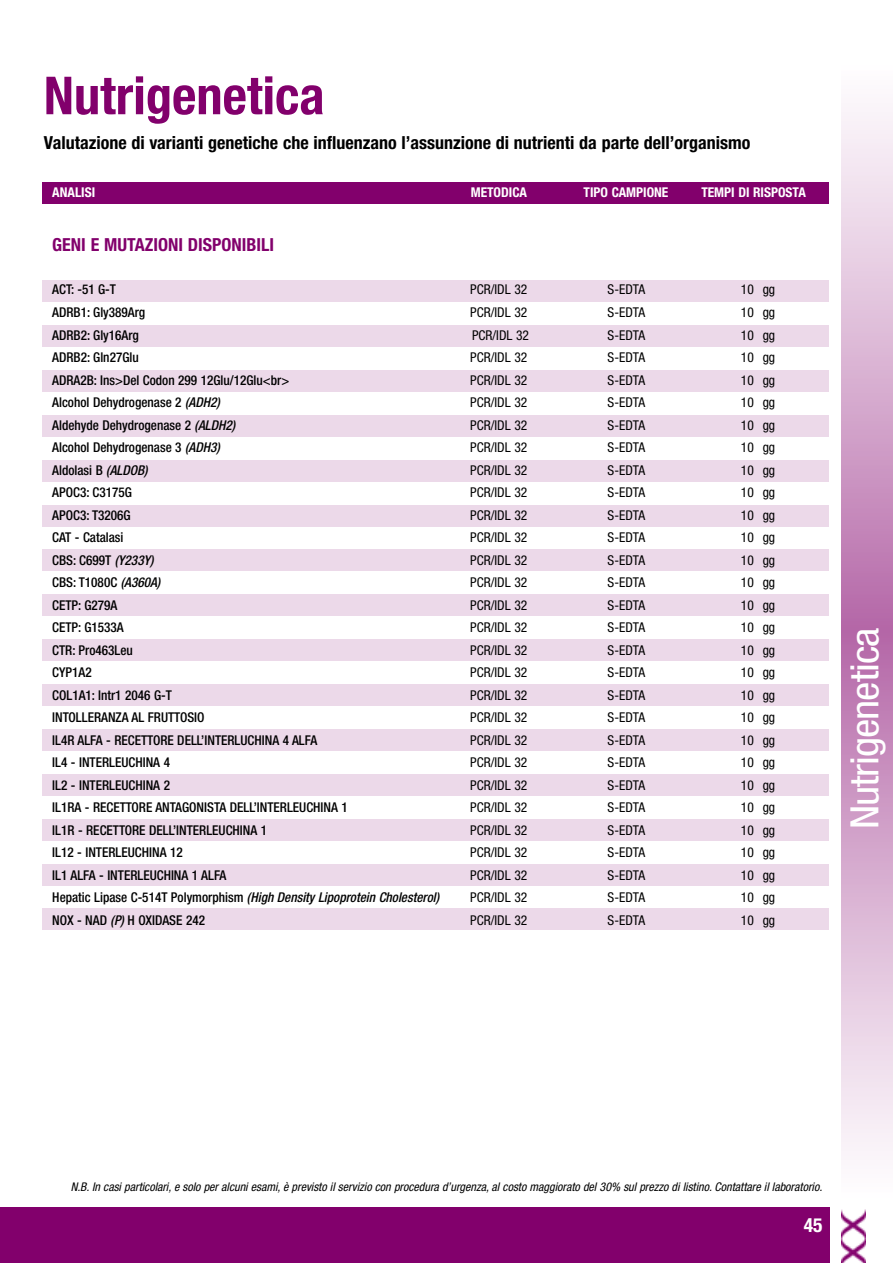
<style>
.page{position:relative;width:893px;height:1263px;background:#fff}
.page>*{position:absolute;margin:0;border:0;box-sizing:border-box;transform-origin:0 0}
.t1{font:700 condensed 52.5px "Helvetica Neue";color:#82006c}
.t2{font:condensed 39.15px "Helvetica Neue LT Std";letter-spacing:-.025em;color:#fff;scale:1.11 1}
.t3{font:700 condensed 19.5px "Helvetica Neue LT Std";color:#fff}
.t4{font:700 condensed 18px "Helvetica Neue LT Std";color:#000}
.t5{font:700 condensed 18px "Helvetica Neue LT Std";color:#82006c}
.t6{font:500 condensed 13.5px "Helvetica Neue LT Std";color:#000}
.t7{font:condensed 13.5px "Helvetica Neue LT Std";color:#000}
.t8{font:italic 500 condensed 13.5px "Helvetica Neue LT Std";color:#000}
.t9{font:700 condensed 13.5px "Helvetica Neue LT Std";color:#fff}
.t10{font:italic condensed 12px "Helvetica Neue LT Std";color:#000}
.s1{font-style:italic}
.s2{font-style:normal}
</style>
<div class="page">
<div style="left:0;top:1208px;width:829px;height:55px;background:#82006c"></div>
<img style="left:842px;top:1210px;width:24px;height:53px">
<div style="left:43px;top:281px;width:786px;height:21px;background:#ecd9e9"></div>
<div style="left:43px;top:325px;width:786px;height:22px;background:#ecd9e9"></div>
<div style="left:43px;top:370px;width:786px;height:22px;background:#ecd9e9"></div>
<div style="left:43px;top:415px;width:786px;height:21px;background:#ecd9e9"></div>
<div style="left:43px;top:460px;width:786px;height:21px;background:#ecd9e9"></div>
<div style="left:43px;top:505px;width:786px;height:21px;background:#ecd9e9"></div>
<div style="left:43px;top:550px;width:786px;height:21px;background:#ecd9e9"></div>
<div style="left:43px;top:595px;width:786px;height:21px;background:#ecd9e9"></div>
<div style="left:43px;top:639px;width:786px;height:22px;background:#ecd9e9"></div>
<div style="left:43px;top:684px;width:786px;height:22px;background:#ecd9e9"></div>
<div style="left:43px;top:729px;width:786px;height:21px;background:#ecd9e9"></div>
<div style="left:43px;top:774px;width:786px;height:21px;background:#ecd9e9"></div>
<div style="left:43px;top:819px;width:786px;height:21px;background:#ecd9e9"></div>
<div style="left:43px;top:864px;width:786px;height:21px;background:#ecd9e9"></div>
<div style="left:43px;top:909px;width:786px;height:21px;background:#ecd9e9"></div>
<div style="left:43px;top:183px;width:786px;height:21px;background:#82006c"></div>
<img style="left:842px;top:107px;width:51px;height:1049px">
<h1 class="t1" style="left:44px;top:64px;width:282px">Nutrigenetica</h1>
<h3 class="t4" style="left:44px;top:136px;width:708px">Valutazione di varianti genetiche che influenzano l’assunzione di nutrienti da parte dell’organismo</h3>
<p class="t9" style="left:52px;top:188px;width:44px">ANALISI</p>
<p class="t9" style="left:471px;top:188px;width:58px">METODICA</p>
<p class="t9" style="left:584px;top:188px;width:86px">TIPO CAMPIONE</p>
<p class="t9" style="left:701px;top:188px;width:106px">TEMPI DI RISPOSTA</p>
<h3 class="t5" style="left:52px;top:238px;width:223px">GENI E MUTAZIONI DISPONIBILI</h3>
<p class="t6" style="left:52px;top:285px;width:65px">ACT: -51 G-T</p>
<p class="t7" style="left:470px;top:285px;width:59px">PCR/IDL 32</p>
<p class="t7" style="left:608px;top:285px;width:39px">S-EDTA</p>
<p class="t7" style="left:741px;top:285px;width:36px">10 gg</p>
<p class="t6" style="left:52px;top:307px;width:94px">ADRB1: Gly389Arg</p>
<p class="t7" style="left:470px;top:307px;width:59px">PCR/IDL 32</p>
<p class="t7" style="left:608px;top:307px;width:39px">S-EDTA</p>
<p class="t7" style="left:741px;top:307px;width:36px">10 gg</p>
<p class="t6" style="left:52px;top:330px;width:88px">ADRB2: Gly16Arg</p>
<p class="t7" style="left:472px;top:330px;width:59px">PCR/IDL 32</p>
<p class="t7" style="left:608px;top:330px;width:39px">S-EDTA</p>
<p class="t7" style="left:741px;top:330px;width:36px">10 gg</p>
<p class="t6" style="left:52px;top:352px;width:88px">ADRB2: Gln27Glu</p>
<p class="t7" style="left:470px;top:352px;width:59px">PCR/IDL 32</p>
<p class="t7" style="left:608px;top:352px;width:39px">S-EDTA</p>
<p class="t7" style="left:741px;top:352px;width:36px">10 gg</p>
<p class="t6" style="left:52px;top:375px;width:238px">ADRA2B: Ins&gt;Del Codon 299 12Glu/12Glu&lt;br&gt;</p>
<p class="t7" style="left:470px;top:375px;width:59px">PCR/IDL 32</p>
<p class="t7" style="left:608px;top:375px;width:39px">S-EDTA</p>
<p class="t7" style="left:741px;top:375px;width:36px">10 gg</p>
<p class="t6" style="left:52px;top:397px;width:169px">Alcohol Dehydrogenase 2 <span class="s1">(ADH2)</span></p>
<p class="t7" style="left:470px;top:397px;width:59px">PCR/IDL 32</p>
<p class="t7" style="left:608px;top:397px;width:39px">S-EDTA</p>
<p class="t7" style="left:741px;top:397px;width:36px">10 gg</p>
<p class="t6" style="left:52px;top:420px;width:184px">Aldehyde Dehydrogenase 2 <span class="s1">(ALDH2)</span></p>
<p class="t7" style="left:470px;top:420px;width:59px">PCR/IDL 32</p>
<p class="t7" style="left:608px;top:420px;width:39px">S-EDTA</p>
<p class="t7" style="left:741px;top:420px;width:36px">10 gg</p>
<p class="t6" style="left:52px;top:442px;width:169px">Alcohol Dehydrogenase 3 <span class="s1">(ADH3)</span></p>
<p class="t7" style="left:470px;top:442px;width:59px">PCR/IDL 32</p>
<p class="t7" style="left:608px;top:442px;width:39px">S-EDTA</p>
<p class="t7" style="left:741px;top:442px;width:36px">10 gg</p>
<p class="t6" style="left:52px;top:465px;width:97px">Aldolasi B <span class="s1">(ALDOB)</span></p>
<p class="t7" style="left:470px;top:465px;width:59px">PCR/IDL 32</p>
<p class="t7" style="left:608px;top:465px;width:39px">S-EDTA</p>
<p class="t7" style="left:741px;top:465px;width:36px">10 gg</p>
<p class="t6" style="left:52px;top:487px;width:81px">APOC3: C3175G</p>
<p class="t7" style="left:470px;top:487px;width:59px">PCR/IDL 32</p>
<p class="t7" style="left:608px;top:487px;width:39px">S-EDTA</p>
<p class="t7" style="left:741px;top:487px;width:36px">10 gg</p>
<p class="t6" style="left:52px;top:510px;width:80px">APOC3: T3206G</p>
<p class="t7" style="left:470px;top:510px;width:59px">PCR/IDL 32</p>
<p class="t7" style="left:608px;top:510px;width:39px">S-EDTA</p>
<p class="t7" style="left:741px;top:510px;width:36px">10 gg</p>
<p class="t6" style="left:52px;top:532px;width:73px">CAT - Catalasi</p>
<p class="t7" style="left:470px;top:532px;width:59px">PCR/IDL 32</p>
<p class="t7" style="left:608px;top:532px;width:39px">S-EDTA</p>
<p class="t7" style="left:741px;top:532px;width:36px">10 gg</p>
<p class="t6" style="left:52px;top:555px;width:103px">CBS: C699T <span class="s1">(Y233Y)</span></p>
<p class="t7" style="left:470px;top:555px;width:59px">PCR/IDL 32</p>
<p class="t7" style="left:608px;top:555px;width:39px">S-EDTA</p>
<p class="t7" style="left:741px;top:555px;width:36px">10 gg</p>
<p class="t6" style="left:52px;top:577px;width:110px">CBS: T1080C <span class="s1">(A360A)</span></p>
<p class="t7" style="left:470px;top:577px;width:59px">PCR/IDL 32</p>
<p class="t7" style="left:608px;top:577px;width:39px">S-EDTA</p>
<p class="t7" style="left:741px;top:577px;width:36px">10 gg</p>
<p class="t6" style="left:52px;top:600px;width:67px">CETP: G279A</p>
<p class="t7" style="left:470px;top:600px;width:59px">PCR/IDL 32</p>
<p class="t7" style="left:608px;top:600px;width:39px">S-EDTA</p>
<p class="t7" style="left:741px;top:600px;width:36px">10 gg</p>
<p class="t6" style="left:52px;top:622px;width:73px">CETP: G1533A</p>
<p class="t7" style="left:470px;top:622px;width:59px">PCR/IDL 32</p>
<p class="t7" style="left:608px;top:622px;width:39px">S-EDTA</p>
<p class="t7" style="left:741px;top:622px;width:36px">10 gg</p>
<p class="t6" style="left:52px;top:645px;width:82px">CTR: Pro463Leu</p>
<p class="t7" style="left:470px;top:645px;width:59px">PCR/IDL 32</p>
<p class="t7" style="left:608px;top:645px;width:39px">S-EDTA</p>
<p class="t7" style="left:741px;top:645px;width:36px">10 gg</p>
<p class="t6" style="left:52px;top:667px;width:41px">CYP1A2</p>
<p class="t7" style="left:470px;top:667px;width:59px">PCR/IDL 32</p>
<p class="t7" style="left:608px;top:667px;width:39px">S-EDTA</p>
<p class="t7" style="left:741px;top:667px;width:36px">10 gg</p>
<p class="t6" style="left:52px;top:690px;width:121px">COL1A1: Intr1 2046 G-T</p>
<p class="t7" style="left:470px;top:690px;width:59px">PCR/IDL 32</p>
<p class="t7" style="left:608px;top:690px;width:39px">S-EDTA</p>
<p class="t7" style="left:741px;top:690px;width:36px">10 gg</p>
<p class="t6" style="left:52px;top:712px;width:154px">INTOLLERANZA AL FRUTTOSIO</p>
<p class="t7" style="left:470px;top:712px;width:59px">PCR/IDL 32</p>
<p class="t7" style="left:608px;top:712px;width:39px">S-EDTA</p>
<p class="t7" style="left:741px;top:712px;width:36px">10 gg</p>
<p class="t6" style="left:52px;top:735px;width:266px">IL4R ALFA - RECETTORE DELL’INTERLUCHINA 4 ALFA</p>
<p class="t7" style="left:470px;top:735px;width:59px">PCR/IDL 32</p>
<p class="t7" style="left:608px;top:735px;width:39px">S-EDTA</p>
<p class="t7" style="left:741px;top:735px;width:36px">10 gg</p>
<p class="t6" style="left:52px;top:757px;width:119px">IL4 - INTERLEUCHINA 4</p>
<p class="t7" style="left:470px;top:757px;width:59px">PCR/IDL 32</p>
<p class="t7" style="left:608px;top:757px;width:39px">S-EDTA</p>
<p class="t7" style="left:741px;top:757px;width:36px">10 gg</p>
<p class="t6" style="left:52px;top:780px;width:119px">IL2 - INTERLEUCHINA 2</p>
<p class="t7" style="left:470px;top:780px;width:59px">PCR/IDL 32</p>
<p class="t7" style="left:608px;top:780px;width:39px">S-EDTA</p>
<p class="t7" style="left:741px;top:780px;width:36px">10 gg</p>
<p class="t6" style="left:52px;top:802px;width:297px">IL1RA - RECETTORE ANTAGONISTA DELL’INTERLEUCHINA 1</p>
<p class="t7" style="left:470px;top:802px;width:59px">PCR/IDL 32</p>
<p class="t7" style="left:608px;top:802px;width:39px">S-EDTA</p>
<p class="t7" style="left:741px;top:802px;width:36px">10 gg</p>
<p class="t6" style="left:52px;top:825px;width:216px">IL1R - RECETTORE DELL’INTERLEUCHINA 1</p>
<p class="t7" style="left:470px;top:825px;width:59px">PCR/IDL 32</p>
<p class="t7" style="left:608px;top:825px;width:39px">S-EDTA</p>
<p class="t7" style="left:741px;top:825px;width:36px">10 gg</p>
<p class="t6" style="left:52px;top:847px;width:132px">IL12 - INTERLEUCHINA 12</p>
<p class="t7" style="left:470px;top:847px;width:59px">PCR/IDL 32</p>
<p class="t7" style="left:608px;top:847px;width:39px">S-EDTA</p>
<p class="t7" style="left:741px;top:847px;width:36px">10 gg</p>
<p class="t6" style="left:52px;top:870px;width:176px">IL1 ALFA - INTERLEUCHINA 1 ALFA</p>
<p class="t7" style="left:470px;top:870px;width:59px">PCR/IDL 32</p>
<p class="t7" style="left:608px;top:870px;width:39px">S-EDTA</p>
<p class="t7" style="left:741px;top:870px;width:36px">10 gg</p>
<p class="t8" style="left:52px;top:892px;width:388px"><span class="s2">Hepatic Lipase C-514T Polymorphism</span> (High Density Lipoprotein Cholesterol)</p>
<p class="t7" style="left:470px;top:892px;width:59px">PCR/IDL 32</p>
<p class="t7" style="left:608px;top:892px;width:39px">S-EDTA</p>
<p class="t7" style="left:741px;top:892px;width:36px">10 gg</p>
<p class="t6" style="left:52px;top:915px;width:154px">NOX - NAD <span class="s1">(P)</span> H OXIDASE 242</p>
<p class="t7" style="left:470px;top:915px;width:59px">PCR/IDL 32</p>
<p class="t7" style="left:608px;top:915px;width:39px">S-EDTA</p>
<p class="t7" style="left:741px;top:915px;width:36px">10 gg</p>
<h2 class="t2" style="left:850px;top:829px;width:183px;rotate:-90deg">Nutrigenetica</h2>
<p class="t10" style="left:71px;top:1182px;width:753px">N.B. In casi particolari, e solo per alcuni esami, è previsto il servizio con procedura d’urgenza, al costo maggiorato del 30% sul prezzo di listino. Contattare il laboratorio.</p>
<h3 class="t3" style="left:804px;top:1218px;width:20px">45</h3>
</div>
